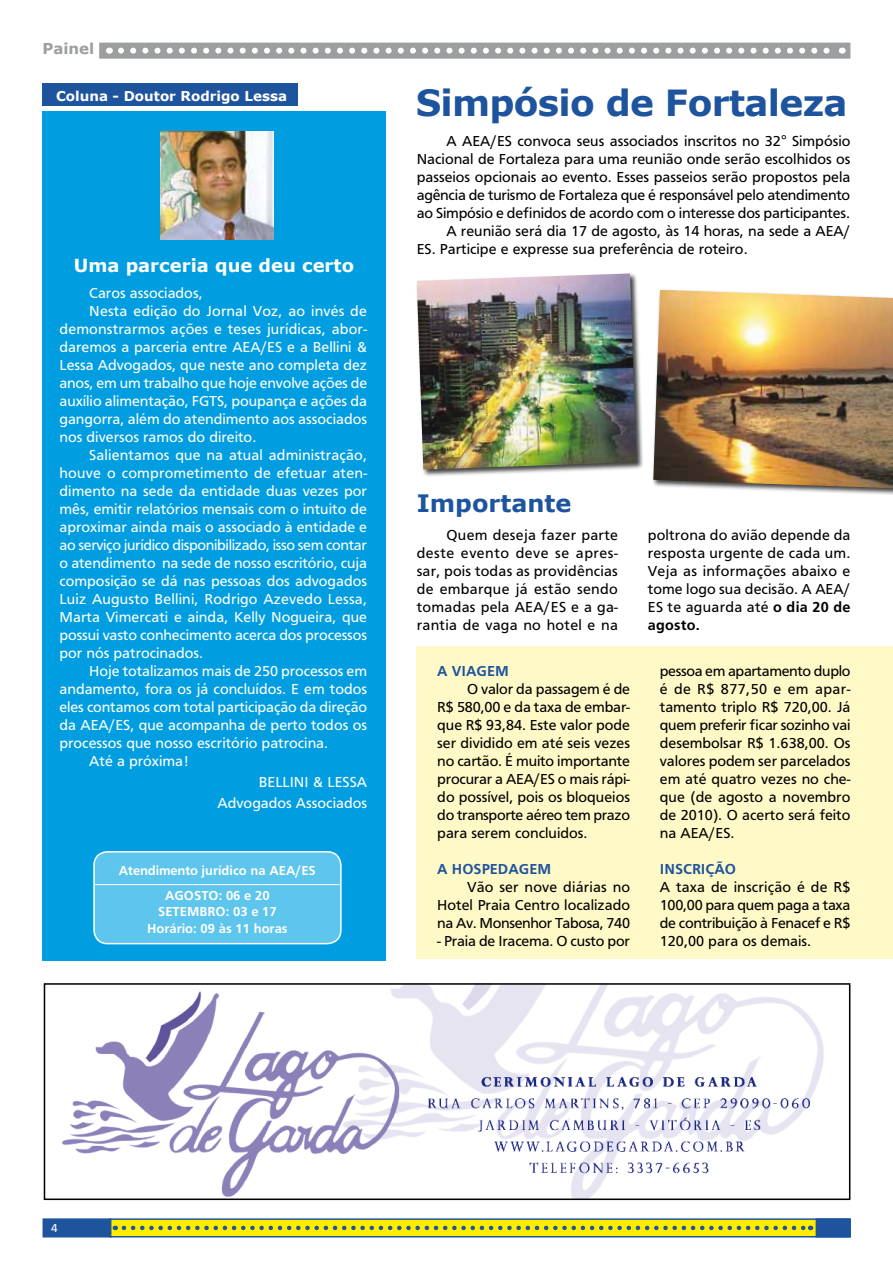
<style>
.page{position:relative;width:893px;height:1263px;background:#fff}
.page>*{position:absolute;margin:0;border:0;box-sizing:border-box;transform-origin:0 0}
.t1{font:700 36px "Verdana";letter-spacing:-.02em;color:#1e549e}
.t2{font:700 24px "Verdana";color:#1e549e}
.t3{font:700 18px "Verdana";color:#fff}
.t4{font:15px/18px "Frutiger";color:#000;text-align:justify}
.t5{font:15px/18px "Frutiger";color:#fff;text-align:justify}
.t6{font:15px/18px "Frutiger";letter-spacing:.02em;color:#000;text-align:right}
.t7{font:700 15px "Frutiger";color:#1e549e}
.t8{font:700 15px "Verdana";color:#9c9e9f}
.t9{font:700 13.5px/24.9px "Frutiger";color:#fff;text-align:center}
.t10{font:700 13.5px "Verdana";color:#fff}
.t11{font:12px "Frutiger";color:#fff}
.s1{font-weight:700}
</style>
<div class="page">
<div style="left:109px;top:1218px;width:741px;height:19px;background:#ffed00;border:2px solid #1e549e"></div>
<div style="left:43px;top:1218px;width:68px;height:19px;background:#1e549e;border:2px solid #1e549e"></div>
<div style="left:816px;top:1218px;width:35px;height:19px;background:#1e549e;border:2px solid #1e549e"></div>
<svg style="left:124px;top:1226px;width:687px;height:4px"></svg>
<div style="left:417px;top:646px;width:476px;height:312px;background:#fff9c7"></div>
<img style="left:62px;top:986px;width:762px;height:211px">
<div style="left:44px;top:983px;width:806px;height:217px;border:2px solid #000"></div>
<div style="left:99px;top:43px;width:751px;height:16px;background:#9c9e9f;border:2px solid #9c9e9f"></div>
<svg style="left:121px;top:48px;width:709px;height:6px"></svg>
<div style="left:43px;top:84px;width:255px;height:22px;background:#1e549e"></div>
<div style="left:43px;top:111px;width:343px;height:849px;background:#009ee0"></div>
<img style="left:160px;top:132px;width:113px;height:108px">
<div style="left:94px;top:852px;width:247px;height:92px;background:#5ec5ed;border-radius:14px"></div>
<div style="left:93px;top:851px;width:249px;height:93px;border:2px solid #fff;border-radius:14px"></div>
<hr style="left:95px;top:884px;width:244px;height:1px;background:#fff">
<div style="left:652px;top:288px;width:241px;height:207px;background:#000;opacity:.75"></div>
<img style="left:653px;top:290px;width:240px;height:198px">
<div style="left:415px;top:272px;width:228px;height:204px;background:#000;opacity:.75"></div>
<img style="left:417px;top:273px;width:219px;height:197px">
<p class="t8" style="left:42px;top:39px;width:53px">Painel</p>
<p class="t10" style="left:56px;top:87px;width:232px">Coluna - Doutor Rodrigo Lessa</p>
<p class="t3" style="left:74px;top:254px;width:282px">Uma parceria que deu certo</p>
<p class="t5" style="left:89px;top:283px;width:115px">Caros associados,</p>
<p class="t5" style="left:89px;top:301px;width:279px">N esta edição do Jornal Voz, ao invés de</p>
<p class="t5" style="left:60px;top:319px;width:309px">demonstrarmos ações e teses jurídicas, abor-</p>
<p class="t5" style="left:60px;top:337px;width:184px">daremos a parceria entre AEA</p>
<p class="t5" style="left:60px;top:337px;width:309px;text-indent:201px">/ES e a Bellini &amp; Lessa Advogados, que neste ano completa dez anos, em um trabalho que hoje envolve ações de auxílio alimentação, FGTS, poupança e ações da gangorra, além do atendimento aos associados nos diversos ramos do direito.</p>
<p class="t5" style="left:60px;top:445px;width:309px;text-indent:30px">Salientamos que na atual administração, houve o comprometimento de efetuar aten&shy;dimento na sede da entidade duas vezes por mês, emitir relatórios mensais com o intuito de aproximar ainda mais o associado à entidade e ao serviço jurídico disponibilizado, isso sem contar o atendimento na sede de nosso escritório, cuja composição se dá nas pessoas dos advogados Luiz Augusto Bellini, Rodrigo Azevedo Lessa, Marta Vimercati e ainda, Kelly Nogueira, que possui vasto conhecimento acerca dos processos por nós patrocinados.</p>
<p class="t5" style="left:60px;top:661px;width:309px;text-indent:30px">Hoje totalizamos mais de 250 processos em andamento, fora os já concluídos. E em todos eles contamos com total participação da direção da AEA</p>
<p class="t5" style="left:109px;top:715px;width:260px">/ES, que acompanha de perto todos os</p>
<p class="t5" style="left:60px;top:733px;width:270px">processos que nosso escritório patrocina.</p>
<p class="t5" style="left:89px;top:751px;width:101px">Até a próxima!</p>
<p class="t5" style="left:259px;top:772px;width:17px">BELLINI</p>
<p class="t5" style="left:218px;top:771px;width:151px;line-height:21px;text-align:right">&amp; LESSA<br>Advogados Associados</p>
<p class="t9" style="left:119px;top:858px;width:198px">Atendimento jurídico na AEA/ES<br>AGOSTO: 06 e 20</p>
<p class="t9" style="left:147px;top:903px;width:142px;line-height:16.5px">SETEMBRO: 03 e 17<br>Horário: 09 às 11 horas</p>
<h1 class="t1" style="left:416px;top:80px;width:433px">Simpósio de Fortaleza</h1>
<p class="t4" style="left:446px;top:132px;width:27px">A AEA</p>
<p class="t4" style="left:491px;top:132px;width:361px">/ES convoca seus associados inscritos no 32° Simpósio</p>
<p class="t4" style="left:417px;top:150px;width:435px">Nacional de Fortaleza para uma reunião onde serão escolhidos os</p>
<p class="t4" style="left:417px;top:168px;width:435px">passeios opcionais ao evento. Esses passeios serão propostos pela</p>
<p class="t4" style="left:417px;top:186px;width:435px">agência de turismo de Fortaleza que é responsável pelo atendimento</p>
<p class="t4" style="left:417px;top:204px;width:435px">ao Simpósio e definidos de acordo com o interesse dos participantes.</p>
<p class="t4" style="left:446px;top:222px;width:380px">A reunião será dia 17 de agosto, às 14 horas, na sede a AEA</p>
<p class="t4" style="left:844px;top:222px;width:8px">/</p>
<p class="t4" style="left:417px;top:240px;width:332px">ES. Participe e expresse sua preferência de roteiro.</p>
<h2 class="t2" style="left:417px;top:488px;width:156px">Importante</h2>
<p class="t4" style="left:417px;top:526px;width:203px;text-indent:30px">Quem deseja fazer parte deste evento deve se apres&shy;sar, pois todas as providências de embarque já estão sendo tomadas pela AEA</p>
<p class="t6" style="left:417px;top:598px;width:203px">/ES e a ga-<br>rantia de vaga no hotel e na</p>
<p class="t7" style="left:437px;top:662px;width:73px">A VIAGEM</p>
<p class="t4" style="left:437px;top:679px;width:194px;text-indent:30px">O valor da passagem é de R$ 580,00 e da taxa de embar&shy;que R$ 93,84. Este valor pode ser dividido em até seis vezes no cartão. É muito importante procurar a AEA/ES o mais rápi&shy;do possível, pois os bloqueios do transporte aéreo tem prazo para serem concluidos.</p>
<p class="t7" style="left:437px;top:860px;width:115px">A HOSPEDAGEM</p>
<p class="t4" style="left:437px;top:877px;width:194px;text-indent:30px">Vão ser nove diárias no Hotel Praia Centro localizado na Av. Monsenhor Tabosa, 740</p>
<p class="t4" style="left:437px;top:931px;width:194px">- Praia de I racema. O custo por</p>
<p class="t4" style="left:648px;top:526px;width:204px">poltrona do avião depende da resposta urgente de cada um.<br>Veja as informações abaixo e tome logo sua decisão. A AEA</p>
<p class="t4" style="left:648px;top:580px;width:204px;text-indent:196px">/ ES te aguarda até <span class="s1">o dia 20 de agosto.</span></p>
<p class="t4" style="left:660px;top:661px;width:192px">pessoa em apartamento duplo é de R$ 877,50 e em apar&shy;tamento triplo R$ 720,00. Já quem preferir ficar sozinho vai desembolsar R$ 1.638,00. Os valores podem ser parcelados em até quatro vezes no che&shy;que (de agosto a novembro de 2010). O acerto será feito na AEA</p>
<p class="t4" style="left:709px;top:823px;width:27px">/ES.</p>
<p class="t7" style="left:660px;top:860px;width:78px">INSCRIÇÃO</p>
<p class="t4" style="left:660px;top:877px;width:192px">A taxa de inscrição é de R$ 100,00 para quem paga a taxa de contribuição à Fenacef e R$ 120,00 para os demais.</p>
<p class="t11" style="left:51px;top:1221px;width:8px">4</p>
</div>
